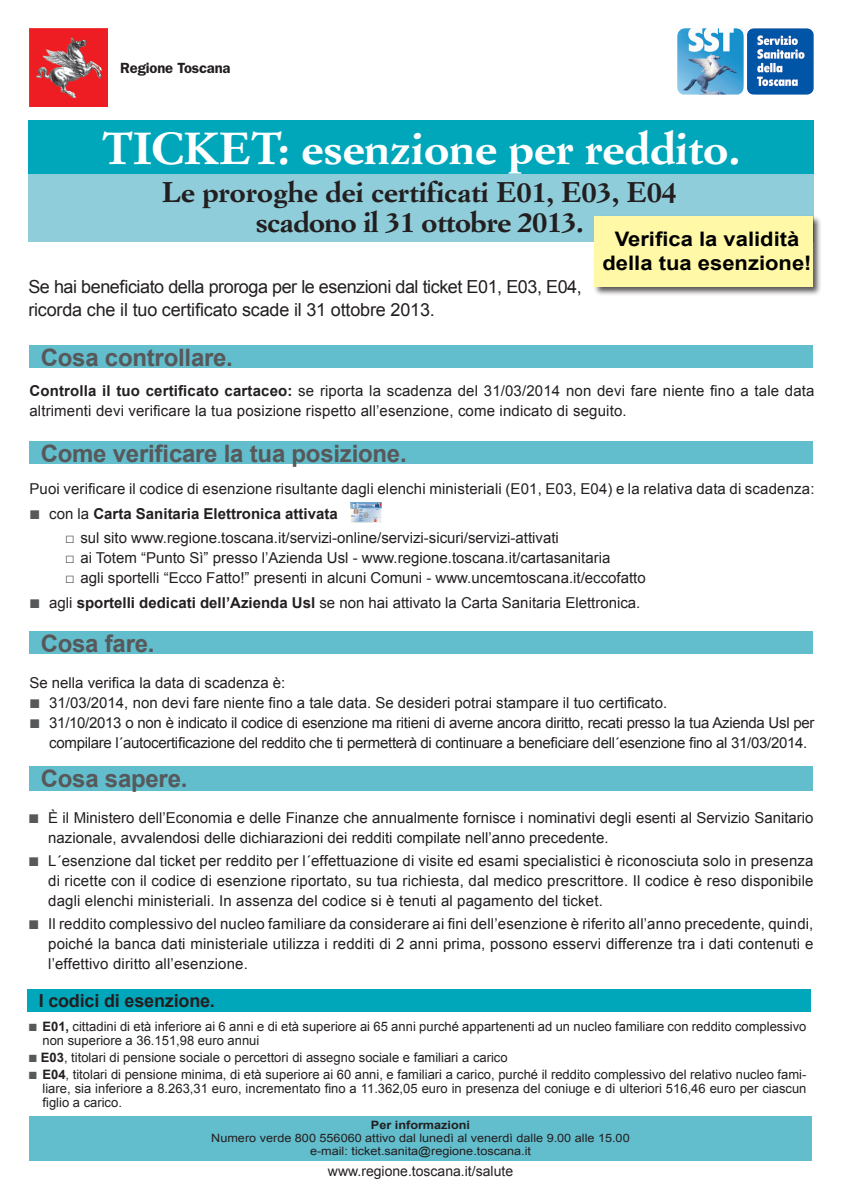
<style>
.page{position:relative;width:842px;height:1191px;background:#fff}
.page>*{position:absolute;margin:0;border:0;box-sizing:border-box;transform-origin:0 0}
.t1{font:700 44px "Simoncini Garamond";letter-spacing:-.01em;color:#fff;scale:1.1 1}
.t2{font:700 28px "Simoncini Garamond";letter-spacing:-.01em;color:#231f20;scale:1.1 1}
.t3{font:700 24px "Arial";letter-spacing:-.01em;color:#57585a}
.t4{font:700 20px "Arial";color:#000;scale:1.1 1}
.t5{font:18px "Arial";letter-spacing:-.025em;color:#231f20}
.t6{font:700 18px "Arial";letter-spacing:-.01em;color:#231f20}
.t7{font:15px/20px "Arial";color:#231f20}
.t8{font:15px/20px "Arial";letter-spacing:-.02em;color:#231f20}
.t9{font:700 15px "Arial";color:#231f20}
.t10{font:600 14.8px "Franklin Gothic";letter-spacing:-.01em;color:#231f20}
.Normale{font:14px "Arial";color:#231f20}
.t11{font:13px/14px "Arial";color:#231f20}
.Normale-2{font:11.5px "Arial";color:#231f20;scale:1.1 1}
.Normale-3{font:700 11.5px "Arial";color:#231f20;scale:1.1 1}
.s1{font-weight:700}
.s2{font-weight:400}
</style>
<div class="page">
<img style="left:677px;top:28px;width:137px;height:67px">
<div style="left:28px;top:167px;width:786px;height:74px;background:#8fcdda"></div>
<div style="left:28px;top:120px;width:786px;height:54px;background:#00a7bb"></div>
<div style="left:29px;top:1116px;width:783px;height:44px;background:#62bdcc"></div>
<img style="left:29px;top:28px;width:79px;height:79px">
<div style="left:29px;top:345px;width:784px;height:23px;background:#62bdcc"></div>
<div style="left:29px;top:441px;width:784px;height:23px;background:#62bdcc"></div>
<div style="left:29px;top:631px;width:784px;height:23px;background:#62bdcc"></div>
<div style="left:29px;top:766px;width:784px;height:24px;background:#62bdcc"></div>
<div style="left:27px;top:989px;width:784px;height:23px;background:#00a7bb"></div>
<img style="left:350px;top:503px;width:32px;height:20px">
<div style="left:593px;top:215px;width:229px;height:82px;background:#231f20;opacity:.75"></div>
<div style="left:595px;top:216px;width:218px;height:71px;background:#fff8a6"></div>
<p class="t10" style="left:120px;top:59px;width:112px">Regione Toscana</p>
<p class="t1" style="left:101px;top:121px;width:582px">TICKET: esenzione per reddito.</p>
<p class="t2" style="left:162px;top:175px;width:470px">Le proroghe dei certificati E01, E03, E04</p>
<p class="t2" style="left:255px;top:205px;width:300px">scadono il 31 ottobre 2013.</p>
<p class="t4" style="left:615px;top:225px;width:169px">Verifica la validità</p>
<p class="t4" style="left:602px;top:249px;width:192px">della tua esenzione!</p>
<p class="t5" style="left:28px;top:274px;width:555px">Se hai beneficiato della proroga per le esenzioni dal ticket E01, E03, E04,</p>
<p class="t5" style="left:28px;top:297px;width:408px">ricorda che il tuo certificato scade il 31 ottobre 2013.</p>
<p class="t3" style="left:41px;top:341px;width:194px">Cosa controllare.</p>
<p class="t7" style="left:29px;top:381px;width:787px"><span class="s1">Controlla il tuo certificato cartaceo:</span> se riporta la scadenza del 31/03/2014 non devi fare niente fino a tale data altrimenti devi verificare la tua posizione rispetto all’esenzione, come indicato di seguito.</p>
<p class="t3" style="left:41px;top:437px;width:368px">Come verificare la tua posizione.</p>
<p class="t7" style="left:29px;top:479px;width:787px">Puoi verificare il codice di esenzione risultante dagli elenchi ministeriali (E01, E03, E04) e la relativa data di scadenza:</p>
<p class="t9" style="left:49px;top:504px;width:290px"><span class="s2">con la</span> Carta Sanitaria Elettronica attivata</p>
<p class="t7" style="left:80px;top:528px;width:480px">sul sito www.regione.toscana.it/servizi-online/servizi-sicuri/servizi-attivati</p>
<p class="t7" style="left:80px;top:548px;width:531px">ai Totem “Punto Sì” presso l’Azienda Usl - www.regione.toscana.it/cartasanitaria</p>
<p class="t7" style="left:80px;top:568px;width:567px">agli sportelli “Ecco Fatto!” presenti in alcuni Comuni - www.uncemtoscana.it/eccofatto</p>
<p class="t7" style="left:49px;top:593px;width:593px">agli <span class="s1">sportelli dedicati dell’Azienda Usl</span> se non hai attivato la Carta Sanitaria Elettronica.</p>
<p class="t3" style="left:41px;top:627px;width:115px">Cosa fare.</p>
<p class="t7" style="left:29px;top:673px;width:257px">Se nella verifica la data di scadenza è:</p>
<p class="t7" style="left:49px;top:693px;width:619px">31/03/2014, non devi fare niente fino a tale data. Se desideri potrai stampare il tuo certificato.</p>
<p class="t8" style="left:49px;top:713px;width:767px">31/10/2013 o non è indicato il codice di esenzione ma ritieni di averne ancora diritto, recati presso la tua Azienda Usl per compilare l´autocertificazione del reddito che ti permetterà di continuare a beneficiare dell´esenzione fino al 31/03/2014.</p>
<p class="t3" style="left:41px;top:762px;width:148px">Cosa sapere.</p>
<p class="t7" style="left:48px;top:808px;width:767px">È il Ministero dell’Economia e delle Finanze che annualmente fornisce i nominativi degli esenti al Servizio Sanitario nazionale, avvalendosi delle dichiarazioni dei redditi compilate nell’anno precedente.</p>
<p class="t7" style="left:48px;top:850px;width:767px;text-align:justify">L´esenzione dal ticket per reddito per l´effettuazione di visite ed esami specialistici è riconosciuta solo in presenza di ricette con il codice di esenzione riportato, su tua richiesta, dal medico prescrittore. Il codice è reso disponibile dagli elenchi ministeriali. In assenza del codice si è tenuti al pagamento del ticket.</p>
<p class="t7" style="left:48px;top:913px;width:767px;text-align:justify">Il reddito complessivo del nucleo familiare da considerare ai fini dell’esenzione è riferito all’anno precedente, quindi, poiché la banca dati ministeriale utilizza i redditi di 2 anni prima, possono esservi differenze tra i dati contenuti e l’effettivo diritto all’esenzione.</p>
<p class="t6" style="left:39px;top:989px;width:178px">I codici di esenzione.</p>
<p class="t11" style="left:43px;top:1020px;width:765px"><span class="s1">E01,</span> cittadini di età inferiore ai 6 anni e di età superiore ai 65 anni purché appartenenti ad un nucleo familiare con reddito complessivo non superiore a 36.151,98 euro annui</p>
<p class="t11" style="left:41px;top:1050px;width:468px"><span class="s1">E03</span>, titolari di pensione sociale o percettori di assegno sociale e familiari a carico</p>
<p class="t11" style="left:43px;top:1067px;width:765px;text-align:justify"><span class="s1">E04</span>, titolari di pensione minima, di età superiore ai 60 anni, e familiari a carico, purché il reddito complessivo del relativo nucleo fami&shy;liare, sia inferiore a 8.263,31 euro, incrementato fino a 11.362,05 euro in presenza del coniuge e di ulteriori 516,46 euro per ciascun figlio a carico.</p>
<p class="Normale-3" style="left:371px;top:1117px;width:92px">Per informazioni</p>
<p class="Normale-2" style="left:211px;top:1130px;width:382px">Numero verde 800 556060 attivo dal lunedì al venerdì dalle 9.00 alle 15.00</p>
<p class="Normale-2" style="left:310px;top:1143px;width:202px">e-mail: ticket.sanita@regione.toscana.it</p>
<p class="Normale" style="left:328px;top:1161px;width:187px">www.regione.toscana.it/salute</p>
</div>
